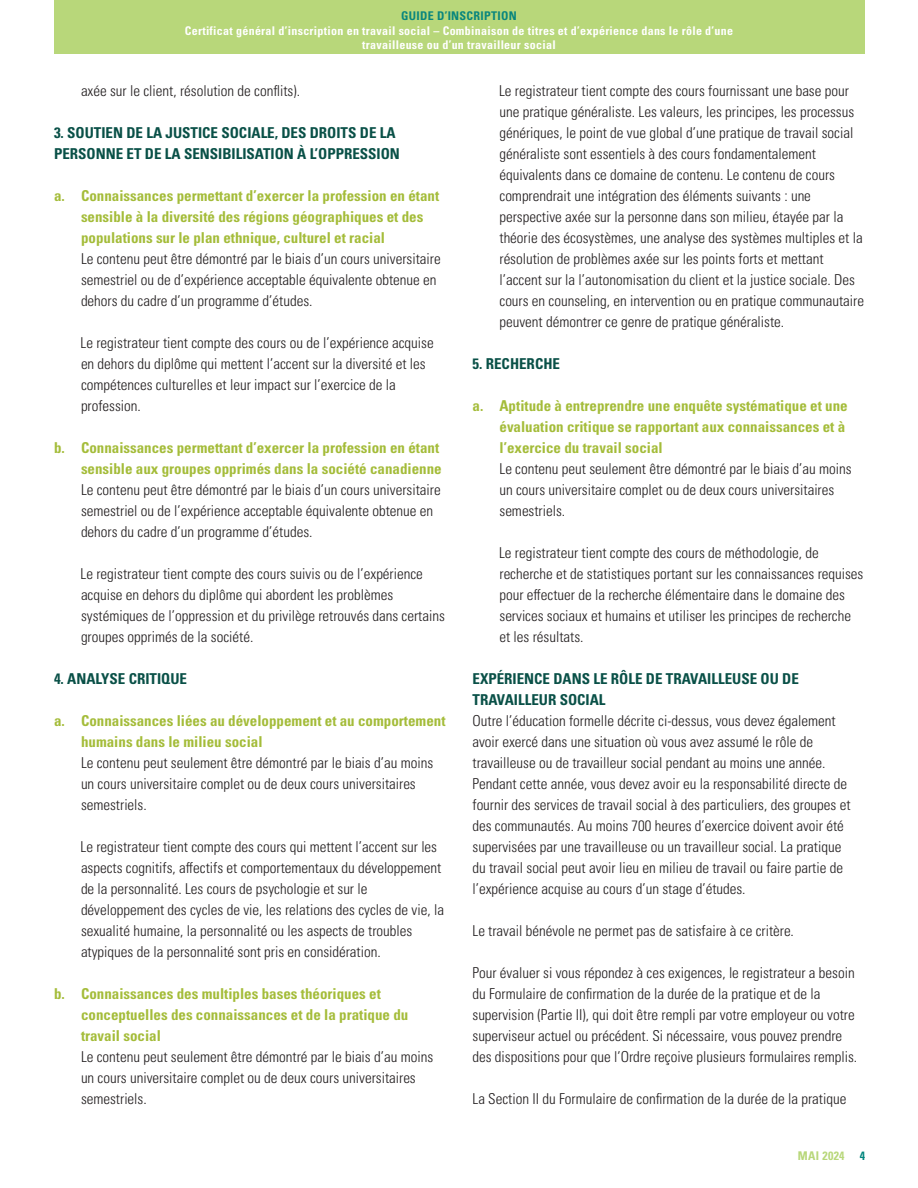
<style>
.page{position:relative;width:918px;height:1188px;background:#fff}
.page>*{position:absolute;margin:0;border:0;box-sizing:border-box;transform-origin:0 0}
.Paragraph{font:15px/21px "Univers LTCYR 47 Light Cond";color:#231f20}
.t1{font:15px/21px "Univers LTCYR 67 Bold Cond";color:#a4bc39}
.t2{font:15px/21px "Univers LTCYR 67 Bold Cond";color:#095047}
.t3{font:12px/14.4px "Univers LTCYR 67 Bold Cond";letter-spacing:.025em;color:#fff;text-align:center}
.t4{font:12px "Univers LTCYR 67 Bold Cond";letter-spacing:.025em;color:#09867d}
.t5{font:12px "Univers LTCYR 67 Bold Cond";letter-spacing:.025em;color:#b8d77a}
.t6{font:12px "Univers LTCYR 67 Bold Cond";color:#00857d}
.s1{font-family:"Univers LTCYR 67 Bold Cond";color:#a4bc39}
.s2{font-family:"Univers LTCYR 47 Light Cond";color:#231f20}
</style>
<div class="page">
<div style="left:54px;top:0;width:810px;height:54px;background:#b8d77a"></div>
<p class="t4" style="left:401px;top:9px;width:117px">GUIDE D’INSCRIPTION</p>
<p class="t3" style="left:185px;top:23px;width:550px">Certificat général d’inscription en travail social – Combinaison de titres et d’expérience dans le rôle d’une travailleuse ou d’un travailleur social</p>
<p class="Paragraph" style="left:81px;top:79px;width:221px">axée sur le client, résolution de conflits).</p>
<p class="t2" style="left:54px;top:122px;width:347px">3. SOUTIEN DE LA JUSTICE SOCIALE, DES DROITS DE LA<br>PERSONNE ET DE LA SENSIBILISATION À L’OPPRESSION</p>
<p class="Paragraph" style="left:81px;top:184px;width:361px;text-indent:-27px"><span class="s1">a. Connaissances permettant d’exercer la profession en étant sensible à la diversité des régions géographiques et des populations sur le plan ethnique, culturel et racial<br></span>Le contenu peut être démontré par le biais d’un cours universitaire semestriel ou de d’expérience acceptable équivalente obtenue en dehors du cadre d’un programme d’études.</p>
<p class="Paragraph" style="left:81px;top:331px;width:355px">Le registrateur tient compte des cours ou de l’expérience acquise en dehors du diplôme qui mettent l’accent sur la diversité et les compétences culturelles et leur impact sur l’exercice de la profession.</p>
<p class="Paragraph" style="left:81px;top:436px;width:362px;text-indent:-27px"><span class="s1">b. Connaissances permettant d’exercer la profession en étant sensible aux groupes opprimés dans la société canadienne </span>Le contenu peut être démontré par le biais d’un cours universitaire semestriel ou de l’expérience acceptable équivalente obtenue en dehors du cadre d’un programme d’études.</p>
<p class="Paragraph" style="left:81px;top:562px;width:366px">Le registrateur tient compte des cours suivis ou de l’expérience acquise en dehors du diplôme qui abordent les problèmes systémiques de l’oppression et du privilège retrouvés dans certains groupes opprimés de la société.</p>
<p class="t2" style="left:54px;top:668px;width:135px">4. ANALYSE CRITIQUE</p>
<p class="Paragraph" style="left:81px;top:709px;width:366px;text-indent:-27px"><span class="s1">a. Connaissances liées au développement et au comportement humains dans le milieu social<br></span>Le contenu peut seulement être démontré par le biais d’au moins un cours universitaire complet ou de deux cours universitaires semestriels.</p>
<p class="Paragraph" style="left:81px;top:835px;width:365px">Le registrateur tient compte des cours qui mettent l’accent sur les aspects cognitifs, affectifs et comportementaux du développement de la personnalité. Les cours de psychologie et sur le développement des cycles de vie, les relations des cycles de vie, la sexualité humaine, la personnalité ou les aspects de troubles atypiques de la personnalité sont pris en considération.</p>
<p class="Paragraph" style="left:81px;top:982px;width:354px;text-indent:-27px"><span class="s1">b. Connaissances des multiples bases théoriques et conceptuelles des connaissances et de la pratique du travail social<br></span>Le contenu peut seulement être démontré par le biais d’au moins un cours universitaire complet ou de deux cours universitaires semestriels.</p>
<p class="Paragraph" style="left:499px;top:79px;width:366px">Le registrateur tient compte des cours fournissant une base pour une pratique généraliste. Les valeurs, les principes, les processus génériques, le point de vue global d’une pratique de travail social généraliste sont essentiels à des cours fondamentalement équivalents dans ce domaine de contenu. Le contenu de cours comprendrait une intégration des éléments suivants : une perspective axée sur la personne dans son milieu, étayée par la théorie des écosystèmes, une analyse des systèmes multiples et la résolution de problèmes axée sur les points forts et mettant l’accent sur la l’autonomisation du client et la justice sociale. Des cours en counseling, en intervention ou en pratique communautaire peuvent démontrer ce genre de pratique généraliste.</p>
<p class="t2" style="left:472px;top:353px;width:89px">5. RECHERCHE</p>
<p class="t1" style="left:500px;top:395px;width:354px;text-indent:-27px">a. Aptitude à entreprendre une enquête systématique et une évaluation critique se rapportant aux connaissances et à l’exercice du travail social<br><span class="s2">Le contenu peut seulement être démontré par le biais d’au moins un cours universitaire complet ou de deux cours universitaires semestriels.</span></p>
<p class="Paragraph" style="left:499px;top:541px;width:366px">Le registrateur tient compte des cours de méthodologie, de recherche et de statistiques portant sur les connaissances requises pour effectuer de la recherche élémentaire dans le domaine des services sociaux et humains et utiliser les principes de recherche et les résultats.</p>
<p class="t2" style="left:472px;top:668px;width:328px">EXPÉRIENCE DANS LE RÔLE DE TRAVAILLEUSE OU DE<br>TRAVAILLEUR SOCIAL</p>
<p class="Paragraph" style="left:472px;top:709px;width:380px">Outre l’éducation formelle décrite ci-dessus, vous devez également avoir exercé dans une situation où vous avez assumé le rôle de travailleuse ou de travailleur social pendant au moins une année.<br>Pendant cette année, vous devez avoir eu la responsabilité directe de fournir des services de travail social à des particuliers, des groupes et des communautés. Au moins 700 heures d’exercice doivent avoir été supervisées par une travailleuse ou un travailleur social. La pratique du travail social peut avoir lieu en milieu de travail ou faire partie de l’expérience acquise au cours d’un stage d’études.</p>
<p class="Paragraph" style="left:472px;top:919px;width:323px">Le travail bénévole ne permet pas de satisfaire à ce critère.</p>
<p class="Paragraph" style="left:472px;top:961px;width:386px">Pour évaluer si vous répondez à ces exigences, le registrateur a besoin du Formulaire de confirmation de la durée de la pratique et de la supervision (Partie II), qui doit être rempli par votre employeur ou votre superviseur actuel ou précédent. Si nécessaire, vous pouvez prendre des dispositions pour que l’Ordre reçoive plusieurs formulaires remplis.</p>
<p class="Paragraph" style="left:472px;top:1087px;width:375px">La Section II du Formulaire de confirmation de la durée de la pratique</p>
<p class="t5" style="left:798px;top:1148px;width:48px">MAI 2024</p>
<p class="t6" style="left:860px;top:1148px;width:7px">4</p>
</div>
